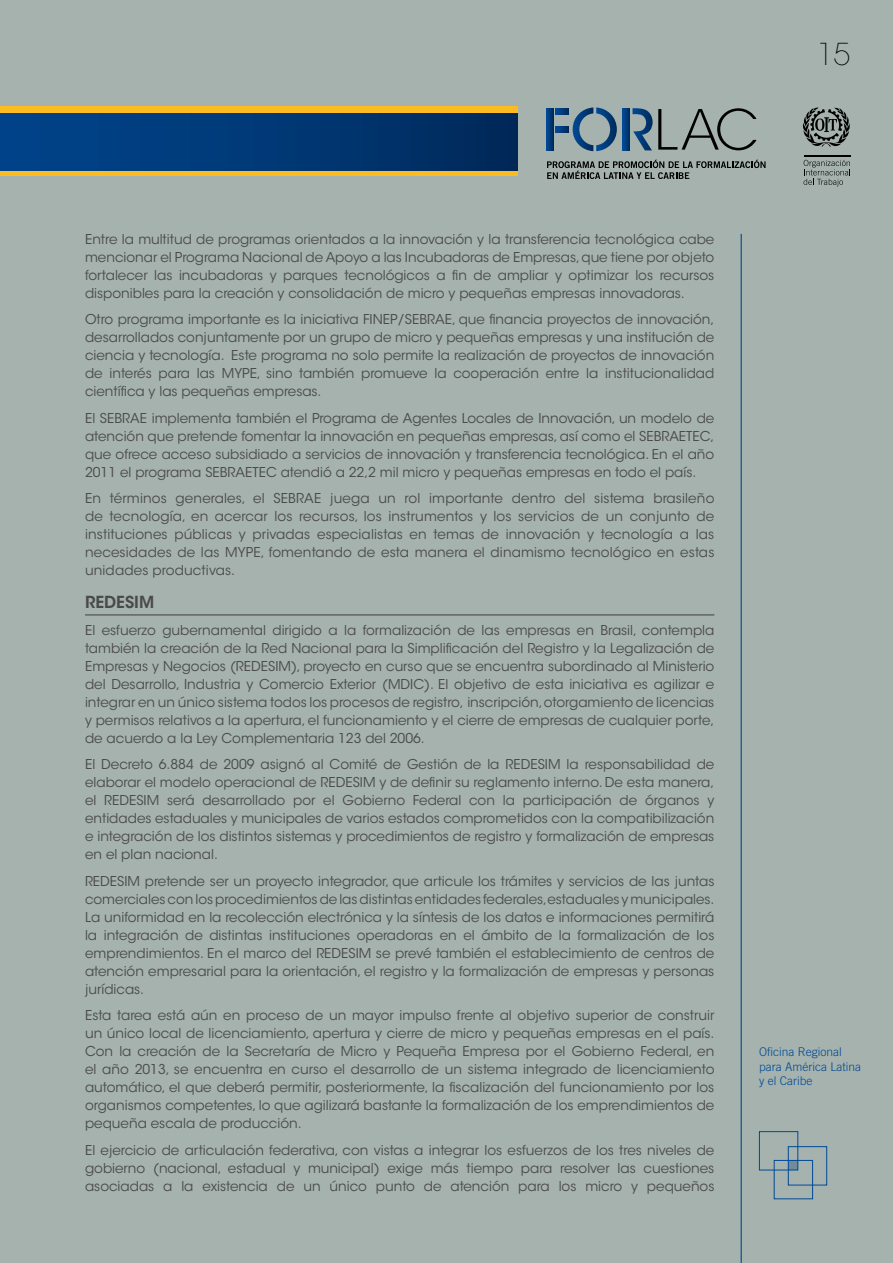
<style>
.page{position:relative;width:893px;height:1263px;background:#a5b2ad}
.page>*{position:absolute;margin:0;border:0;box-sizing:border-box;transform-origin:0 0}
.t1{font:200 30px "ITC Avant Garde Std";color:#000}
.titulo_1_1{font:600 16.5px "ITC Avant Garde Std";color:#4a4a49}
.texto{font:13.5px/18px "ITC Avant Garde Std";color:#4a4a49;text-align:justify}
.t2{font:300 12px/14.4px "Trade Gothic LT Std";color:#004996}
</style>
<div class="page">
<hr style="left:741px;top:234px;width:1px;height:1029px;background:#004996">
<div style="left:788px;top:1160px;width:10px;height:10px;background:#718b9d"></div>
<div style="left:774px;top:1160px;width:39px;height:39px;border:1px solid #004996"></div>
<div style="left:759px;top:1131px;width:39px;height:39px;border:1px solid #004996"></div>
<div style="left:788px;top:1146px;width:39px;height:39px;border:1px solid #004996"></div>
<div style="left:0;top:106px;width:518px;height:70px;background:#fbbb21"></div>
<div style="left:0;top:113px;width:518px;height:57px;background:linear-gradient(to right,#00458d,#002a5b)"></div>
<svg style="left:803px;top:107px;width:47px;height:40px"></svg>
<hr style="left:804px;top:155px;width:46px;height:1px;background:#000">
<svg style="left:803px;top:160px;width:47px;height:26px"></svg>
<svg style="left:547px;top:160px;width:219px;height:19px"></svg>
<svg style="left:546px;top:108px;width:7px;height:42px"></svg>
<svg style="left:556px;top:107px;width:61px;height:44px"></svg>
<svg style="left:623px;top:108px;width:7px;height:42px"></svg>
<svg style="left:632px;top:108px;width:124px;height:42px"></svg>
<hr style="left:85px;top:614px;width:629px;height:1px;background:#4a4a49">
<h1 class="t1" style="left:817px;top:36px;width:35px">15</h1>
<p class="texto" style="left:85px;top:230px;width:631px">Entre la multitud de programas orientados a la innovación y la transferencia tecnológica cabe mencionar el Programa Nacional de Apoyo a las Incubadoras de Empresas, que tiene por objeto fortalecer las incubadoras y parques tecnológicos a fin de ampliar y optimizar los recursos disponibles para la creación y consolidación de micro y pequeñas empresas innovadoras.</p>
<p class="texto" style="left:85px;top:311px;width:631px">Otro programa importante es la iniciativa FINEP/SEBRAE, que financia proyectos de innovación, desarrollados conjuntamente por un grupo de micro y pequeñas empresas y una institución de ciencia y tecnología. Este programa no solo permite la realización de proyectos de innovación de interés para las MYPE, sino también promueve la cooperación entre la institucionalidad científica y las pequeñas empresas.</p>
<p class="texto" style="left:85px;top:409px;width:631px">El SEBRAE implementa también el Programa de Agentes Locales de Innovación, un modelo de atención que pretende fomentar la innovación en pequeñas empresas, así como el SEBRAETEC, que ofrece acceso subsidiado a servicios de innovación y transferencia tecnológica. En el año 2011 el programa SEBRAETEC atendió a 22,2 mil micro y pequeñas empresas en todo el país.</p>
<p class="texto" style="left:85px;top:490px;width:631px">En términos generales, el SEBRAE juega un rol importante dentro del sistema brasileño de tecnología, en acercar los recursos, los instrumentos y los servicios de un conjunto de instituciones públicas y privadas especialistas en temas de innovación y tecnología a las necesidades de las MYPE, fomentando de esta manera el dinamismo tecnológico en estas unidades productivas.</p>
<p class="titulo_1_1" style="left:85px;top:591px;width:71px">REDESIM</p>
<p class="texto" style="left:85px;top:621px;width:631px">El esfuerzo gubernamental dirigido a la formalización de las empresas en Brasil, contempla también la creación de la Red Nacional para la Simplificación del Registro y la Legalización de Empresas y Negocios (REDESIM), proyecto en curso que se encuentra subordinado al Ministerio del Desarrollo, Industria y Comercio Exterior (MDIC). El objetivo de esta iniciativa es agilizar e integrar en un único sistema todos los procesos de registro, inscripción, otorgamiento de licencias y permisos relativos a la apertura, el funcionamiento y el cierre de empresas de cualquier porte, de acuerdo a la Ley Complementaria 123 del 2006.</p>
<p class="texto" style="left:85px;top:755px;width:631px">El Decreto 6.884 de 2009 asignó al Comité de Gestión de la REDESIM la responsabilidad de elaborar el modelo operacional de REDESIM y de definir su reglamento interno. De esta manera, el REDESIM será desarrollado por el Gobierno Federal con la participación de órganos y entidades estaduales y municipales de varios estados comprometidos con la compatibilización e integración de los distintos sistemas y procedimientos de registro y formalización de empresas en el plan nacional.</p>
<p class="texto" style="left:85px;top:872px;width:631px">REDESIM pretende ser un proyecto integrador, que articule los trámites y servicios de las juntas comerciales con los procedimientos de las distintas entidades federales,estaduales y municipales.<br>La uniformidad en la recolección electrónica y la síntesis de los datos e informaciones permitirá la integración de distintas instituciones operadoras en el ámbito de la formalización de los emprendimientos. En el marco del REDESIM se prevé también el establecimiento de centros de atención empresarial para la orientación, el registro y la formalización de empresas y personas jurídicas.</p>
<p class="texto" style="left:85px;top:1006px;width:631px">Esta tarea está aún en proceso de un mayor impulso frente al objetivo superior de construir un único local de licenciamiento, apertura y cierre de micro y pequeñas empresas en el país.<br>Con la creación de la Secretaría de Micro y Pequeña Empresa por el Gobierno Federal, en el año 2013, se encuentra en curso el desarrollo de un sistema integrado de licenciamiento automático, el que deberá permitir, posteriormente, la fiscalización del funcionamiento por los organismos competentes, lo que agilizará bastante la formalización de los emprendimientos de pequeña escala de producción.</p>
<p class="texto" style="left:85px;top:1141px;width:631px">El ejercicio de articulación federativa, con vistas a integrar los esfuerzos de los tres niveles de gobierno (nacional, estadual y municipal) exige más tiempo para resolver las cuestiones asociadas a la existencia de un único punto de atención para los micro y pequeños</p>
<p class="t2" style="left:759px;top:1044px;width:103px">Oficina Regional para América Latina y el Caribe</p>
</div>
